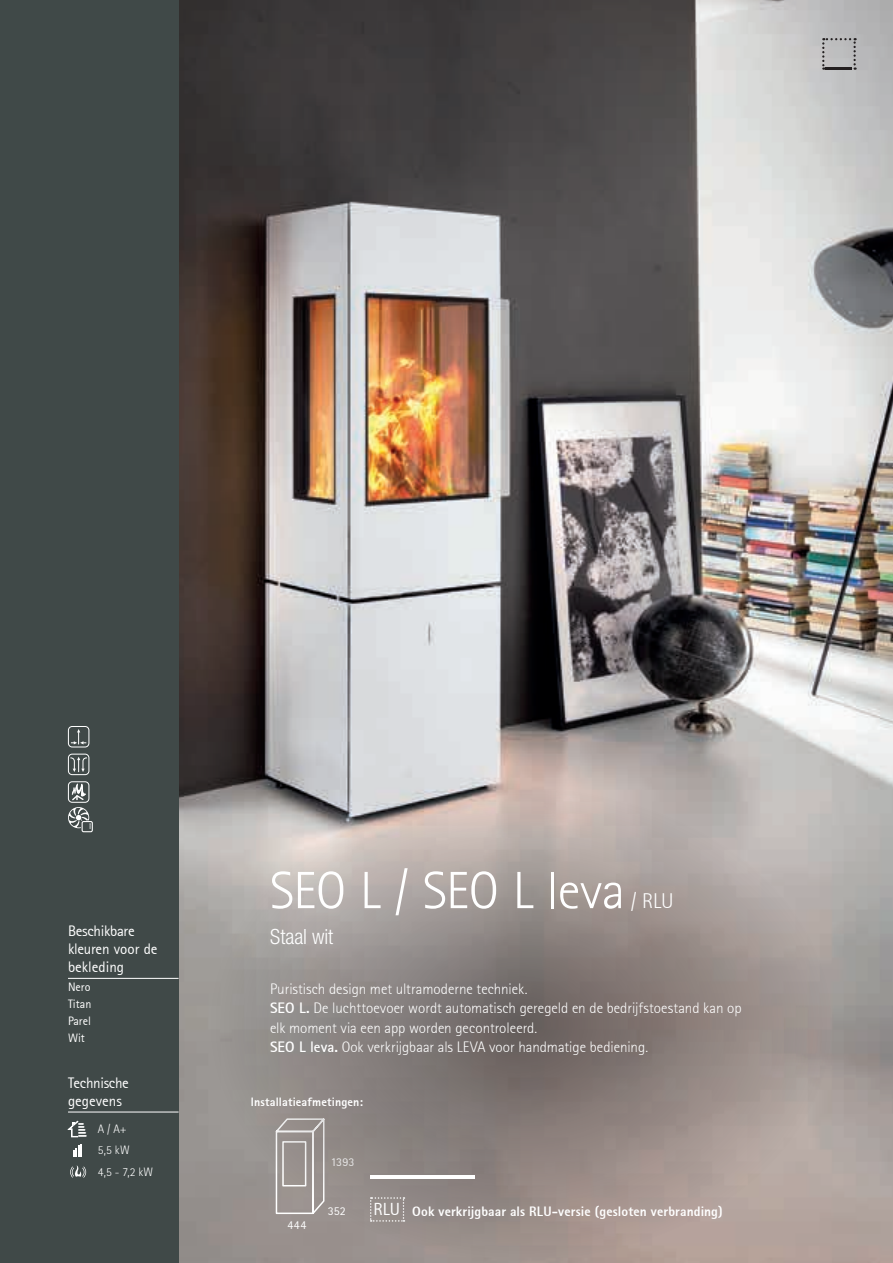
<style>
.page{position:relative;width:893px;height:1263px;background:#fff}
.page>*{position:absolute;margin:0;border:0;box-sizing:border-box;transform-origin:0 0}
.t1{font:300 52.5px "Rotis Sans Serif";letter-spacing:-.015em;color:#fff}
.t2{font:300 condensed 21px "Helvetica Neue";letter-spacing:-.005em;color:#fff}
.t3{font:300 21px "Rotis Sans Serif";color:#fff}
.t4{font:300 15px/19.5px "Rotis Sans Serif";color:#fff}
.t5{font:15px/18px "Rotis Sans Serif";letter-spacing:-.02em;color:#fff}
.t6{font:800 13.5px "Rotis Sans Serif";letter-spacing:.01em;color:#fff}
.t7{font:12px/16.8px "Rotis Sans Serif";color:#fff;text-align:justify}
.t8{font:800 12px "Rotis Sans Serif";letter-spacing:.015em;color:#fff}
.t9{font:300 12px/21.3px "Rotis Sans Serif";color:#fff}
.s1{font-weight:700}
.s2{font-weight:400;font-size:17.25px}
</style>
<div class="page">
<img style="left:179px;top:0;width:714px;height:1263px">
<div style="left:0;top:0;width:179px;height:1263px;background:#404948"></div>
<div style="left:68px;top:726px;width:21px;height:21px;border:1px solid #fff;border-radius:4px"></div>
<svg style="left:71px;top:729px;width:15px;height:15px"></svg>
<div style="left:68px;top:754px;width:21px;height:21px;border:1px solid #fff;border-radius:4px"></div>
<svg style="left:70px;top:757px;width:18px;height:15px"></svg>
<div style="left:68px;top:781px;width:21px;height:22px;border:1px solid #fff;border-radius:4px"></div>
<svg style="left:72px;top:783px;width:14px;height:17px"></svg>
<div style="left:82px;top:821px;width:11px;height:11px;border:1px solid #fff"></div>
<svg style="left:68px;top:807px;width:23px;height:22px"></svg>
<svg style="left:274px;top:1168px;width:53px;height:47px"></svg>
<svg style="left:822px;top:38px;width:34px;height:32px"></svg>
<hr style="left:826px;top:67px;width:26px;height:3px;background:#231f20">
<svg style="left:210px;top:787px;width:622px;height:473px;background:#99908c"></svg>
<hr style="left:68px;top:978px;width:111px;height:1px;background:#fff">
<hr style="left:68px;top:1112px;width:111px;height:1px;background:#fff">
<svg style="left:68px;top:1121px;width:19px;height:16px"></svg>
<svg style="left:73px;top:1144px;width:9px;height:13px"></svg>
<svg style="left:70px;top:1165px;width:16px;height:13px"></svg>
<hr style="left:370px;top:1176px;width:104px;height:3px;background:#fff">
<svg style="left:370px;top:1197px;width:34px;height:25px"></svg>
<p class="t5" style="left:68px;top:922px;width:91px">Beschikbare kleuren voor de bekleding</p>
<p class="t7" style="left:68px;top:979px;width:25px">Nero Titan Parel Wit</p>
<p class="t5" style="left:68px;top:1073px;width:62px">Technische gegevens</p>
<p class="t9" style="left:98px;top:1118px;width:57px">A / A+<br>5,5 kW<br>4,5 - 7,2 kW</p>
<h1 class="t1" style="left:270px;top:860px;width:357px">SEO L / SEO L leva</h1>
<h2 class="t3" style="left:631px;top:889px;width:44px">/ RLU</h2>
<h2 class="t2" style="left:270px;top:925px;width:65px">Staal wit</h2>
<p class="t4" style="left:270px;top:979px;width:473px">Puristisch design met ultramoderne techniek.<br><span class="s1">SEO L.</span> De luchttoevoer wordt automatisch geregeld en de bedrijfstoestand kan op elk moment via een app worden gecontroleerd.<br><span class="s1">SEO L leva.</span> Ook verkrijgbaar als LEVA voor handmatige bediening.</p>
<p class="t8" style="left:251px;top:1094px;width:113px">Installatieafmetingen:</p>
<p class="t7" style="left:287px;top:1216px;width:20px">444</p>
<p class="t7" style="left:331px;top:1153px;width:25px">1393</p>
<p class="t7" style="left:328px;top:1202px;width:20px">352</p>
<p class="t6" style="left:373px;top:1202px;width:351px"><span class="s2">RLU</span> Ook verkrijgbaar als RLU-versie (gesloten verbranding)</p>
</div>
